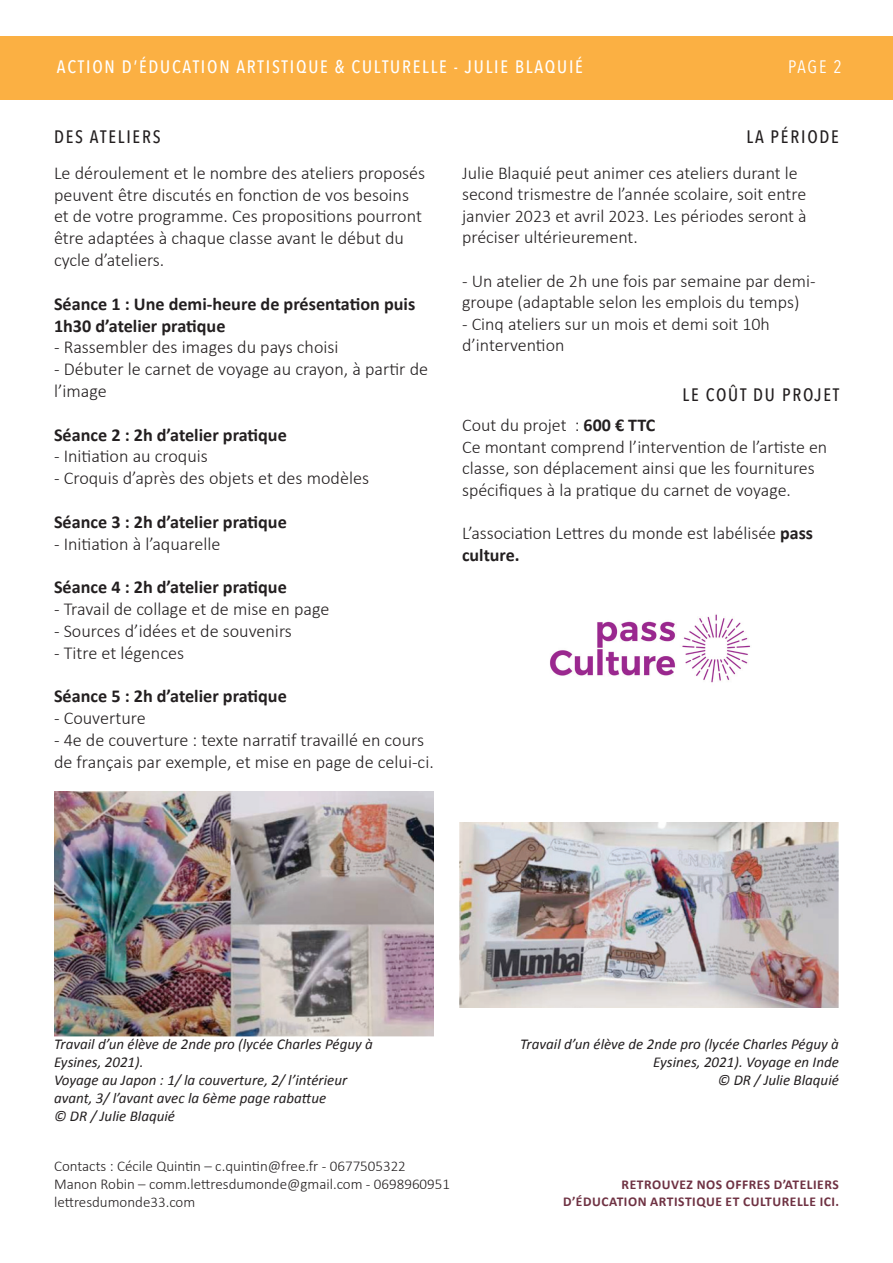
<style>
.page{position:relative;width:893px;height:1263px;background:#fff}
.page>*{position:absolute;margin:0;border:0;box-sizing:border-box;transform-origin:0 0}
.t1{font:300 18.15px/21.8px "Calibri";color:#231f20}
.t2{font:700 18.15px/21.8px "Calibri";color:#231f20}
.t3{font:300 18px/21.6px "Calibri";color:#231f20}
.t4{font:500 18px "Avenir Next Condensed";letter-spacing:.1em;color:#fff}
.t5{font:500 18px "Avenir Next Condensed";letter-spacing:.1em;color:#231f20}
.t6{font:18px "Avenir Next Condensed";color:#fff}
.t7{font:italic 15px/18px "Calibri";color:#231f20}
.t8{font:300 15px/18px "Calibri";color:#231f20}
.t9{font:700 13.5px/16.2px "Calibri";letter-spacing:.04em;color:#6f3243;text-align:right}
.s1{font-weight:700}
</style>
<div class="page">
<div style="left:0;top:36px;width:893px;height:64px;background:#fbb043"></div>
<img style="left:550px;top:614px;width:201px;height:69px">
<img style="left:54px;top:791px;width:380px;height:246px">
<img style="left:459px;top:823px;width:380px;height:184px">
<p class="t4" style="left:57px;top:56px;width:126px">ACTION D’ÉDUCATION</p>
<p class="t4" style="left:236px;top:56px;width:348px">ARTISTIQUE &amp; CULTURELLE - JULI E BLAQUI É</p>
<p class="t6" style="left:788px;top:51px;width:55px">PAGE 2</p>
<p class="t5" style="left:54px;top:126px;width:107px">DES ATELI ERS</p>
<p class="t1" style="left:54px;top:161px;width:373px">Le déroulement et le nombre des ateliers proposés peuvent être discutés en fonction de vos besoins et de votre programme. Ces propositions pourront être adaptées à chaque classe avant le début du cycle d’ateliers.</p>
<p class="t2" style="left:54px;top:293px;width:363px">Séance 1 : Une demi-heure de présentation puis<br>1h30 d’atelier pratique</p>
<p class="t1" style="left:54px;top:336px;width:286px">- Rassembler des images du pays choisi</p>
<p class="t1" style="left:54px;top:357px;width:376px">- Débuter le carnet de voyage au crayon, à partir de l’image</p>
<p class="t2" style="left:54px;top:424px;width:234px">Séance 2 : 2h d’atelier pratique</p>
<p class="t1" style="left:54px;top:445px;width:155px">- Initiation au croquis</p>
<p class="t1" style="left:54px;top:466px;width:317px">- Croquis d’après des objets et des modèles</p>
<p class="t2" style="left:54px;top:511px;width:234px">Séance 3 : 2h d’atelier pratique</p>
<p class="t1" style="left:54px;top:532px;width:168px">- Initiation à l’aquarelle</p>
<p class="t2" style="left:54px;top:576px;width:234px">Séance 4 : 2h d’atelier pratique</p>
<p class="t1" style="left:54px;top:597px;width:277px">- Travail de collage et de mise en page</p>
<p class="t1" style="left:54px;top:619px;width:239px">- Sources d’idées et de souvenirs</p>
<p class="t1" style="left:54px;top:641px;width:132px">- Titre et légences</p>
<p class="t2" style="left:54px;top:685px;width:234px">Séance 5 : 2h d’atelier pratique</p>
<p class="t1" style="left:54px;top:706px;width:93px">- Couverture</p>
<p class="t1" style="left:54px;top:728px;width:381px">- 4e de couverture : texte narratif travaillé en cours de français par exemple, et mise en page de celui-ci.</p>
<p class="t5" style="left:747px;top:126px;width:94px">LA PÉRIODE</p>
<p class="t3" style="left:462px;top:161px;width:346px">Julie Blaquié peut animer ces ateliers durant le second trismestre de l’année scolaire, soit entre janvier 2023 et avril 2023. Les périodes seront à préciser ultérieurement.</p>
<p class="t3" style="left:462px;top:269px;width:355px">- Un atelier de 2h une fois par semaine par demi&shy;groupe (adaptable selon les emplois du temps)</p>
<p class="t3" style="left:462px;top:312px;width:309px">- Cinq ateliers sur un mois et demi soit 10h d’intervention</p>
<p class="t5" style="left:682px;top:384px;width:158px">LE COÛT DU PROJET</p>
<p class="t3" style="left:462px;top:413px;width:367px">Cout du projet : <span class="s1">600 € TTC<br></span>Ce montant comprend l’intervention de l’artiste en classe, son déplacement ainsi que les fournitures spécifiques à la pratique du carnet de voyage.</p>
<p class="t3" style="left:462px;top:521px;width:352px">L’association Lettres du monde est labélisée <span class="s1">pass culture.</span></p>
<p class="t7" style="left:54px;top:1035px;width:320px">Travail d’un élève de 2nde pro (lycée Charles Péguy à Eysines, 2021).<br>Voyage au Japon : 1/ la couverture, 2/ l’intérieur avant, 3/ l’avant avec la 6ème page rabattue<br>© DR / Julie Blaquié</p>
<p class="t7" style="left:520px;top:1035px;width:320px;text-align:right">Travail d’un élève de 2nde pro (lycée Charles Péguy à<br>Eysines, 2021). Voyage en Inde<br>© DR / Julie Blaquié</p>
<p class="t8" style="left:54px;top:1156px;width:397px">Contacts : Cécile Quintin – c.quintin@free.fr - 0677505322<br>Manon Robin – comm.lettresdumonde@gmail.com - 0698960951 lettresdumonde33.com</p>
<p class="t9" style="left:563px;top:1177px;width:277px">Retrouvez nos offres d’ateliers d’éducation artistique et culturelle ici.</p>
</div>
